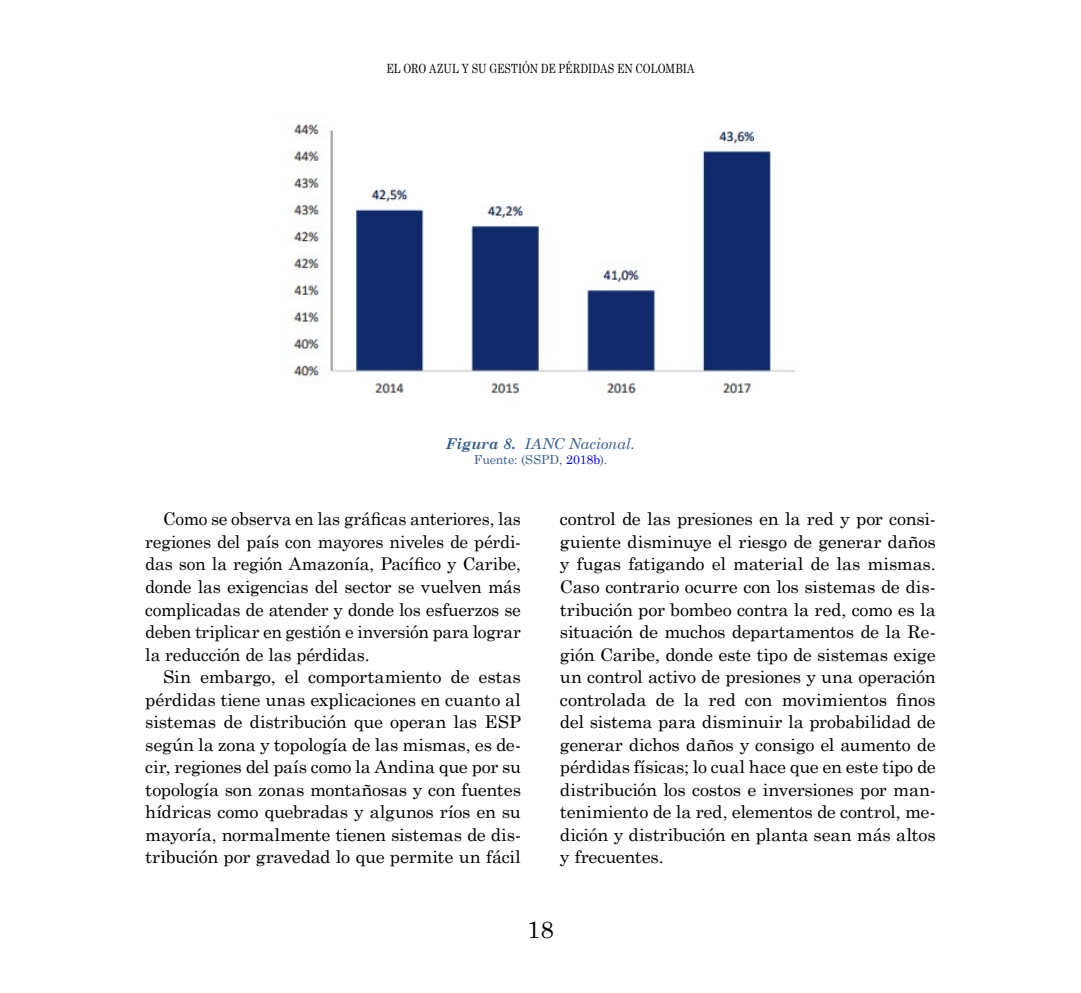
<style>
.page{position:relative;width:1081px;height:993px;background:#fff}
.page>*{position:absolute;margin:0;border:0;box-sizing:border-box;transform-origin:0 0}
.t1{font:23.75px "Century Schoolbook";color:#000}
.Normal1{font:17.5px/22.5px "Century Schoolbook";letter-spacing:-.01em;color:#000;text-align:justify}
.Normal1-2{font:17.5px/22.5px "Century Schoolbook";letter-spacing:-.01em;color:#000;text-align:justify;scale:1.04 1}
.Figura{font:italic 15px "Century Schoolbook";letter-spacing:-.005em;color:#365f91}
.t2{font:12.75px "Century Schoolbook";letter-spacing:.005em;color:#000;scale:.8 1}
.Fuente{font:12.5px "Century Schoolbook";color:#365f91}
.s1{font-weight:700}
.s2{color:#00f}
</style>
<div class="page">
<img style="left:290px;top:123px;width:505px;height:271px">
<p class="t2" style="left:386px;top:58px;width:147px">El Oro Azul y su Gesti</p>
<p class="t2" style="left:522px;top:58px;width:73px">ón de Pérdidas</p>
<p class="t2" style="left:617px;top:58px;width:43px">en Colombia</p>
<p class="Figura" style="left:446px;top:432px;width:191px"><span class="s1">Figura 8.</span> IANC Nacional.</p>
<p class="Fuente" style="left:474px;top:448px;width:135px">Fuente: (SSPD, <span class="s2">2018b</span>).</p>
<p class="Normal1" style="left:145px;top:506px;width:377px;text-indent:18px">Como se observa en las gráficas anteriores, las regiones del país con mayores niveles de pérdi&shy;das son la región Amazonía, Pacífico y Caribe, donde las exigencias del sector se vuelven más complicadas de atender y donde los esfuerzos se deben triplicar en gestión e inversión para lograr la reducción de las pérdidas.</p>
<p class="Normal1-2" style="left:145px;top:663px;width:363px;text-indent:18px">Sin embargo, el comportamiento de estas pérdidas tiene unas explicaciones en cuanto al sistemas de distribución que operan las ESP según la zona y topología de las mismas, es de&shy;cir, regiones del país como la Andina que por su topología son zonas montañosas y con fuentes hídricas como quebradas y algunos ríos en su mayoría, normalmente tienen sistemas de dis&shy;tribución por gravedad lo que permite un fácil</p>
<p class="Normal1" style="left:560px;top:506px;width:377px">control de las presiones en la red y por consi&shy;guiente disminuye el riesgo de generar daños y fugas fatigando el material de las mismas.<br>Caso contrario ocurre con los sistemas de dis&shy;tribución por bombeo contra la red, como es la situación de muchos departamentos de la Re&shy;gión Caribe, donde este tipo de sistemas exige un control activo de presiones y una operación controlada de la red con movimientos finos del sistema para disminuir la probabilidad de generar dichos daños y consigo el aumento de pérdidas físicas; lo cual hace que en este tipo de distribución los costos e inversiones por man&shy;tenimiento de la red, elementos de control, me&shy;dición y distribución en planta sean más altos y frecuentes.</p>
<h1 class="t1" style="left:527px;top:908px;width:28px">18</h1>
</div>
